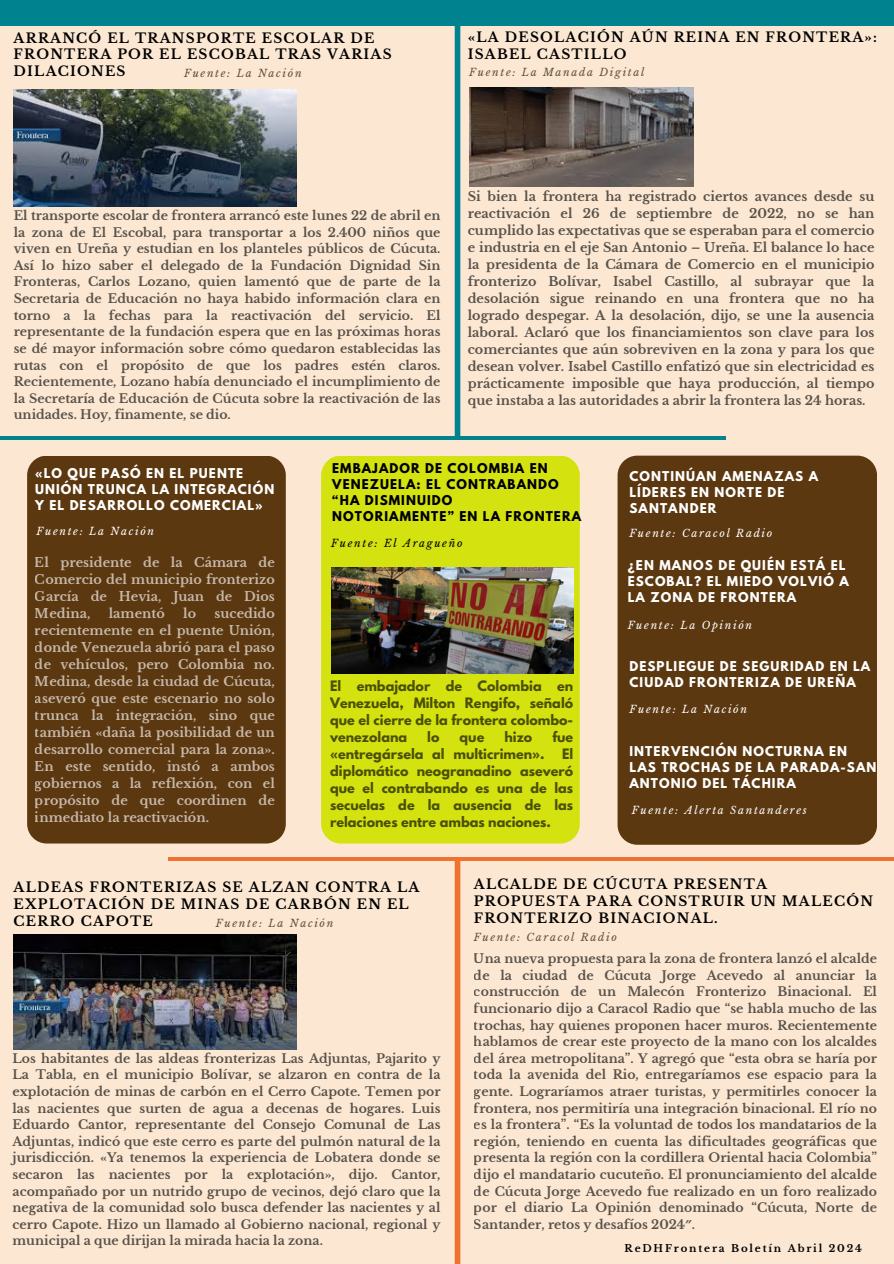
<style>
.page{position:relative;width:894px;height:1264px;background:#fff}
.page>*{position:absolute;margin:0;border:0;box-sizing:border-box;transform-origin:0 0}
.t1{font:700 13.5px/16.8px "Libre Baskerville";letter-spacing:.09em;color:#000}
.t2{font:700 12.75px/17px "Libre Baskerville";color:#000;text-align:justify}
.t3{font:700 12.75px/17px "Libre Baskerville";color:#fff;text-align:justify}
.t4{font:700 12.75px/17px "League Spartan";color:#000;text-align:justify}
.t5{font:700 12.45px/16.6px "Libre Baskerville";color:#000;text-align:justify}
.t6{font:700 12px/16px "League Spartan";letter-spacing:.09em;color:#fff}
.t7{font:700 12px/16px "League Spartan";letter-spacing:.09em;color:#000}
.t8{font:italic 10.5px "Libre Baskerville";letter-spacing:.16em;color:#fff}
.t9{font:italic 10.5px "Libre Baskerville";letter-spacing:.16em;color:#5e4f3c}
.t10{font:italic 10.5px "Libre Baskerville";letter-spacing:.16em;color:#000}
.t11{font:700 10.2px "Libre Baskerville";letter-spacing:.18em;color:#000}
.s1{font-family:"Noto Sans"}
</style>
<div class="page">
<div style="left:0;top:0;width:893px;height:1263px;background:#fce8d2"></div>
<div style="left:0;top:0;width:893px;height:26px;background:#00828f"></div>
<div style="left:454px;top:860px;width:6px;height:403px;background:#f07231"></div>
<div style="left:321px;top:455px;width:258px;height:388px;background:#d4e20f;border-radius:20px"></div>
<div style="left:27px;top:455px;width:259px;height:388px;background:#5c3810;border-radius:20px"></div>
<div style="left:617px;top:455px;width:259px;height:389px;background:#5c3810;border-radius:20px"></div>
<hr style="left:0;top:436px;width:725px;height:3px;background:#00828f">
<div style="left:454px;top:6px;width:6px;height:430px;background:#00828f"></div>
<hr style="left:168px;top:857px;width:725px;height:3px;background:#f07231">
<img style="left:14px;top:89px;width:282px;height:117px">
<img style="left:469px;top:87px;width:224px;height:99px">
<img style="left:14px;top:934px;width:282px;height:115px">
<img style="left:331px;top:567px;width:242px;height:107px">
<p class="t1" style="left:14px;top:29px;width:379px">ARRANCÓ EL TRANSPORTE ESCOLAR DE<br>FRONTERA POR EL ESCOBAL TRAS VARIAS<br>DILACIONES</p>
<p class="t9" style="left:184px;top:67px;width:119px">Fuente: La Nación</p>
<p class="t1" style="left:467px;top:29px;width:410px">«LA DESOLACIÓN AÚN REINA EN FRONTERA»:<br>ISABEL CASTILLO</p>
<h3 class="t9" style="left:469px;top:66px;width:177px">Fuente: La Manada Digital</h3>
<p class="t5" style="left:14px;top:207px;width:428px">El transporte escolar de frontera arrancó este lunes 22 de abril en la zona de El Escobal, para transportar a los 2.400 niños que viven en Ureña y estudian en los planteles públicos de Cúcuta.<br>Así lo hizo saber el delegado de la Fundación Dignidad Sin Fronteras, Carlos Lozano, quien lamentó que de parte de la Secretaria de Educación no haya habido información clara en torno a la fechas para la reactivación del servicio. El representante de la fundación espera que en las próximas horas se dé mayor información sobre cómo quedaron establecidas las rutas con el propósito de que los padres estén claros.<br>Recientemente, Lozano había denunciado el incumplimiento de la Secretaría de Educación de Cúcuta sobre la reactivación de las unidades. Hoy, finamente, se dio.</p>
<p class="t2" style="left:467px;top:188px;width:408px">Si bien la frontera ha registrado ciertos avances desde su reactivación el 26 de septiembre de 2022, no se han cumplido las expectativas que se esperaban para el comercio e industria en el eje San Antonio – Ureña. El balance lo hace la presidenta de la Cámara de Comercio en el municipio fronterizo Bolívar, Isabel Castillo, al subrayar que la desolación sigue reinando en una frontera que no ha logrado despegar. A la desolación, dijo, se une la ausencia laboral. Aclaró que los financiamientos son clave para los comerciantes que aún sobreviven en la zona y para los que desean volver. Isabel Castillo enfatizó que sin electricidad es prácticamente imposible que haya producción, al tiempo que instaba a las autoridades a abrir la frontera las 24 horas.</p>
<p class="t6" style="left:35px;top:466px;width:240px">«LO QUE PASÓ EN EL PUENTE<br>UNIÓN TRUNCA LA INTEGRACIÓN<br>Y EL DESARROLLO COMERCIAL»</p>
<h3 class="t8" style="left:36px;top:524px;width:119px">Fuente: La Nación</h3>
<p class="t3" style="left:35px;top:554px;width:241px">El presidente de la Cámara de Comercio del municipio fronterizo García de Hevia, Juan de Dios Medina,</p>
<p class="t3" style="left:35px;top:605px;width:241px;text-indent:179px">sucedido recientemente en el puente Unión, donde Venezuela abrió para el paso de vehículos, pero Colombia no.<br>Medina, desde la ciudad de Cúcuta, aseveró que este escenario no solo trunca la integración, sino que también «daña la posibilidad de un desarrollo comercial para la zona».<br>En este sentido, instó a ambos gobiernos a la reflexión, con el propósito de que coordinen de inmediato la reactivación.</p>
<p class="t3" style="left:109px;top:605px;width:57px">lamentó</p>
<p class="t3" style="left:183px;top:605px;width:14px">lo</p>
<p class="t7" style="left:332px;top:462px;width:250px">EMBAJADOR DE COLOMBIA EN<br>VENEZUELA: EL CONTRABANDO “HA DISMINUIDO<br>NOTORIAMENTE” EN LA FRONTERA</p>
<p class="t10" style="left:331px;top:536px;width:133px">Fuente: El Aragueño</p>
<p class="t6" style="left:629px;top:469px;width:190px">CONTINÚAN AMENAZAS A<br>LÍDERES EN NORTE DE<br>SANTANDER</p>
<h2 class="t8" style="left:629px;top:527px;width:144px">Fuente: Caracol Radio</h2>
<h2 class="t6" style="left:627px;top:559px;width:222px">¿EN MANOS DE QUIÉN ESTÁ EL<br>ESCOBAL? EL MIEDO VOLVIÓ A<br>LA ZONA DE FRONTERA</h2>
<p class="t8" style="left:627px;top:619px;width:126px">Fuente: La Opinión</p>
<p class="t6" style="left:629px;top:659px;width:242px">DESPLIEGUE DE SEGURIDAD EN LA<br>CIUDAD FRONTERIZA DE UREÑA</p>
<p class="t8" style="left:629px;top:703px;width:119px">Fuente: La Nación</p>
<p class="t4" style="left:330px;top:679px;width:244px">El embajador de Colombia en Venezuela, Milton Rengifo, señaló que el cierre de la frontera colombo&shy;venezolana</p>
<p class="t4" style="left:427px;top:730px;width:14px">lo</p>
<p class="t4" style="left:459px;top:730px;width:26px">que</p>
<p class="t4" style="left:504px;top:730px;width:29px">hizo</p>
<p class="t4" style="left:552px;top:730px;width:22px">fue</p>
<p class="t4" style="left:330px;top:747px;width:216px">«entregársela al multicrimen».</p>
<p class="t4" style="left:330px;top:747px;width:244px;text-indent:232px">El diplomático neogranadino aseveró que el contrabando es una de las secuelas de la ausencia de las relaciones entre ambas naciones.</p>
<h3 class="t6" style="left:629px;top:744px;width:248px">INTERVENCIÓN NOCTURNA EN<br>LAS TROCHAS DE LA PARADA-SAN<br>ANTONIO DEL TÁCHIRA</h3>
<h3 class="t8" style="left:631px;top:803px;width:176px">Fuente: Alerta Santanderes</h3>
<h3 class="t1" style="left:14px;top:879px;width:407px">ALDEAS FRONTERIZAS SE ALZAN CONTRA LA<br>EXPLOTACIÓN DE MINAS DE CARBÓN EN EL<br>CERRO CAPOTE</h3>
<p class="t9" style="left:216px;top:916px;width:119px">Fuente: La Nación</p>
<p class="t5" style="left:13px;top:1049px;width:429px">Los habitantes de las aldeas fronterizas Las Adjuntas, Pajarito y La Tabla, en el municipio Bolívar, se alzaron en contra de la explotación de minas de carbón en el Cerro Capote. Temen por las nacientes que surten de agua a decenas de hogares. Luis Eduardo Cantor, representante del Consejo Comunal de Las Adjuntas, indicó que este cerro es parte del pulmón natural de la jurisdicción. «Ya tenemos la experiencia de Lobatera donde se secaron las nacientes por la explotación», dijo. Cantor, acompañado por un nutrido grupo de vecinos, dejó claro que la negativa de la comunidad solo busca defender las nacientes y al cerro Capote. Hizo un llamado al Gobierno nacional, regional y municipal a que dirijan la mirada hacia la zona.</p>
<h2 class="t1" style="left:473px;top:876px;width:400px">ALCALDE DE CÚCUTA PRESENTA<br>PROPUESTA PARA CONSTRUIR UN MALECÓN<br>FRONTERIZO BINACIONAL.</h2>
<p class="t9" style="left:473px;top:930px;width:144px">Fuente: Caracol Radio</p>
<p class="t5" style="left:473px;top:950px;width:404px">Una nueva propuesta para la zona de frontera lanzó el alcalde de la ciudad de Cúcuta Jorge Acevedo al anunciar la construcción de un Malecón Fronterizo Binacional. El funcionario dijo a Caracol Radio que “se habla mucho de las trochas, hay quienes proponen hacer muros. Recientemente hablamos de crear este proyecto de la mano con los alcaldes del área metropolitana”. Y agregó que “esta obra se haría por toda la avenida del Rio, entregaríamos ese espacio para la gente. Lograríamos atraer turistas, y permitirles conocer la frontera, nos permitiría una integración binacional. El río no es la frontera”. “Es la voluntad de todos los mandatarios de la región, teniendo en cuenta las dificultades geográficas que presenta la región con la cordillera Oriental hacia Colombia” dijo el mandatario cucuteño. El pronunciamiento del alcalde de Cúcuta Jorge Acevedo fue realizado en un foro realizado por el diario La Opinión denominado “Cúcuta, Norte de Santander, retos y desafíos 2024<span class="s1">″</span>.</p>
<h3 class="t11" style="left:624px;top:1241px;width:239px">ReDHFrontera Boletín Abril 2024</h3>
</div>
